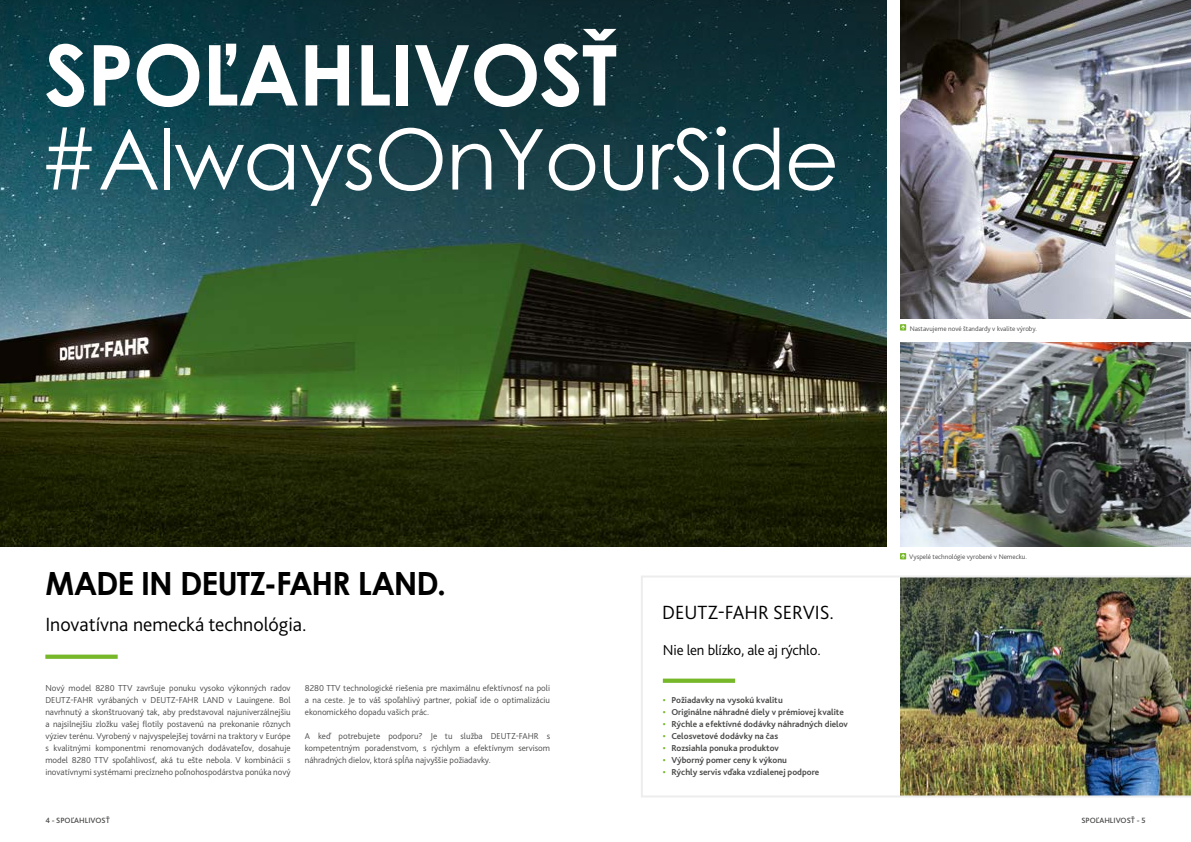
<style>
.page{position:relative;width:1191px;height:842px;background:#fff}
.page>*{position:absolute;margin:0;border:0;box-sizing:border-box;transform-origin:0 0}
.t1{font:84px "Century Gothic";letter-spacing:-.015em;color:#fff}
.t2{font:700 84px "Century Gothic";letter-spacing:-.015em;color:#fff}
.t3{font:700 32px "Century Gothic";letter-spacing:-.03em;color:#000}
.t4{font:300 20px "Bliss Pro";color:#000}
.t5{font:300 15px "Bliss Pro";letter-spacing:-.01em;color:#000}
.t6{font:300 9px/12px "Bliss Pro";color:#4a4a49;text-align:justify}
.t7{font:700 9px "Bliss Pro";color:#4a4a49}
.t8{font:500 8px "Bliss Pro";color:#4a4a49}
.t9{font:300 7px "Bliss Pro";color:#4a4a49}
.s1{color:#76b82a}
</style>
<div class="page">
<img style="left:0;top:251px;width:587px;height:296px">
<svg style="left:0;top:0;width:587px;height:251px;background:#15434d"></svg>
<img style="left:587px;top:251px;width:299px;height:296px">
<div style="left:587px;top:0;width:299px;height:251px;background:linear-gradient(to bottom,#0a252b,#1a4a56)"></div>
<img style="left:641px;top:576px;width:550px;height:221px">
<img style="left:900px;top:343px;width:291px;height:204px">
<img style="left:900px;top:0;width:291px;height:319px">
<svg style="left:45px;top:655px;width:73px;height:4px"></svg>
<svg style="left:900px;top:553px;width:6px;height:6px"></svg>
<svg style="left:900px;top:324px;width:6px;height:7px"></svg>
<svg style="left:901px;top:325px;width:4px;height:4px"></svg>
<svg style="left:663px;top:679px;width:72px;height:4px"></svg>
<h1 class="t2" style="left:45px;top:11px;width:574px">SPOĽAHLIVOSŤ</h1>
<h1 class="t1" style="left:39px;top:100px;width:802px">#AlwaysOnYourSide</h1>
<p class="t9" style="left:909px;top:324px;width:129px">Nastavujeme nové štandardy v kvalite výroby.</p>
<h2 class="t3" style="left:45px;top:559px;width:402px">MADE IN DEUTZ-FAHR LAND.</h2>
<h3 class="t4" style="left:45px;top:611px;width:263px">Inovatívna nemecká technológia.</h3>
<p class="t6" style="left:45px;top:682px;width:247px">Nový model 8280 TTV završuje ponuku vysoko výkonných radov DEUTZ-FAHR vyrábaných v DEUTZ-FAHR LAND v Lauingene. Bol navrhnutý a skonštruovaný tak, aby predstavoval najuniverzálnejšiu a najsilnejšiu zložku vašej flotily postavenú na prekonanie rôznych výziev terénu. Vyrobený v najvyspelejšej továrni na traktory v Európe s kvalitnými komponentmi renomovaných dodávateľov, dosahuje model 8280 TTV spoľahlivosť, aká tu ešte nebola. V kombinácii s inovatívnymi systémami precízneho poľnohospodárstva ponúka nový</p>
<p class="t6" style="left:305px;top:681px;width:247px">8280 TTV technologické riešenia pre maximálnu efektívnosť na poli a na ceste. Je to váš spoľahlivý partner, pokiaľ ide o optimalizáciu ekonomického dopadu vašich prác.</p>
<p class="t6" style="left:305px;top:729px;width:247px">A keď potrebujete podporu? Je tu služba DEUTZ-FAHR s kompetentným poradenstvom, s rýchlym a efektívnym servisom náhradných dielov, ktorá spĺňa najvyššie požiadavky.</p>
<p class="t8" style="left:45px;top:815px;width:66px">4 - SPOĽAHLIVOSŤ</p>
<h3 class="t4" style="left:662px;top:599px;width:173px">DEUTZ-FAHR SERVIS.</h3>
<h3 class="t5" style="left:663px;top:640px;width:159px">Nie len blízko, ale aj rýchlo.</h3>
<p class="t7" style="left:663px;top:694px;width:122px"><span class="s1">•</span> Požiadavky na vysokú kvalitu</p>
<p class="t7" style="left:663px;top:706px;width:182px"><span class="s1">•</span> Originálne náhradné diely v prémiovej kvalite</p>
<p class="t7" style="left:663px;top:718px;width:187px"><span class="s1">•</span> Rýchle a efektívné dodávky náhradných dielov</p>
<p class="t7" style="left:663px;top:730px;width:117px"><span class="s1">•</span> Celosvetové dodávky na čas</p>
<p class="t7" style="left:663px;top:742px;width:118px"><span class="s1">•</span> Rozsiahla ponuka produktov</p>
<p class="t7" style="left:663px;top:754px;width:126px"><span class="s1">•</span> Výborný pomer ceny k výkonu</p>
<p class="t7" style="left:663px;top:766px;width:158px"><span class="s1">•</span> Rýchly servis vďaka vzdialenej podpore</p>
<p class="t9" style="left:909px;top:552px;width:119px">Vyspelé technológie vyrobené v Nemecku.</p>
<p class="t8" style="left:1081px;top:815px;width:66px">SPOĽAHLIVOSŤ - 5</p>
</div>
